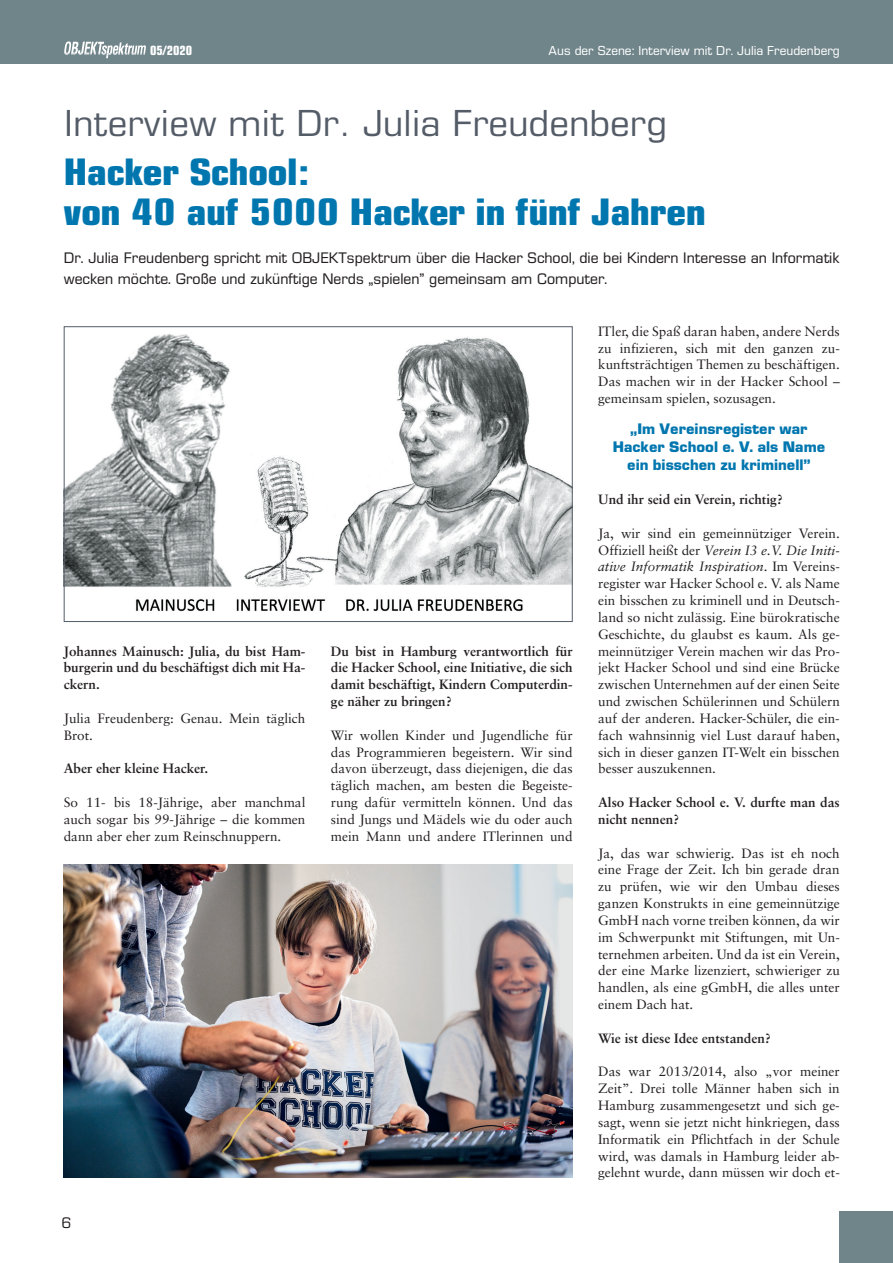
<style>
.page{position:relative;width:893px;height:1263px;background:#fff}
.page>*{position:absolute;margin:0;border:0;box-sizing:border-box;transform-origin:0 0}
.t1{font:700 37.5px/40.5px "Eurostile Condensed BQ";color:#0076af;scale:1.25 1}
.t2{font:condensed 36px "Eurostile";color:#545c68;scale:1.2 1}
.t3{font:15px/21px "Eurostile BQ";color:#231f20}
.t4{font:700 15px/18px "Eurostile BQ";color:#0076af;text-align:center}
.t5{font:13.5px/16.8px "Sabon";color:#231f20;text-align:justify}
.t6{font:700 13.5px/16.8px "Sabon";color:#231f20;text-align:justify}
.t7{font:12.75px "Eurostile BQ";color:#fff}
.t8{font:700 condensed 12.75px "Eurostile";color:#fff}
.s1{font-style:italic}
</style>
<div class="page">
<div style="left:0;top:0;width:893px;height:64px;background:#70858a"></div>
<div style="left:840px;top:1211px;width:53px;height:52px;background:#70858a"></div>
<svg style="left:64px;top:41px;width:82px;height:17px"></svg>
<img style="left:66px;top:334px;width:505px;height:278px">
<div style="left:64px;top:326px;width:509px;height:296px;border:1px solid #545c68"></div>
<img style="left:64px;top:865px;width:509px;height:312px">
<p class="t8" style="left:150px;top:42px;width:44px">05/2020</p>
<p class="t7" style="left:549px;top:43px;width:293px">Aus der Szene: Interview mit Dr. Julia Freudenberg</p>
<h2 class="t2" style="left:64px;top:101px;width:504px">Interview mit Dr. Julia Freudenberg</h2>
<h1 class="t1" style="left:64px;top:153px;width:515px">Hacker School:<br>von 40 auf 5000 Hacker in fünf Jahren</h1>
<p class="t3" style="left:64px;top:248px;width:777px">Dr. Julia Freudenberg spricht mit OBJEKTspektrum über die Hacker School, die bei Kindern Interesse an Informatik wecken möchte. Große und zukünftige Nerds „spielen” gemeinsam am Computer.</p>
<p class="t6" style="left:64px;top:642px;width:243px">Johannes Mainusch: Julia, du bist Ham&shy;burgerin und du beschäftigst dich mit Ha&shy;ckern.</p>
<p class="t5" style="left:64px;top:710px;width:243px">Julia Freudenberg: Genau. Mein täglich<br>Brot.</p>
<p class="t6" style="left:64px;top:760px;width:146px">Aber eher kleine Hacker.</p>
<p class="t5" style="left:64px;top:794px;width:243px">So 11- bis 18-Jährige, aber manchmal auch sogar bis 99-Jährige – die kommen dann aber eher zum Reinschnuppern.</p>
<p class="t3" style="left:62px;top:1212px;width:11px">6</p>
<p class="t6" style="left:331px;top:642px;width:243px">Du bist in Hamburg verantwortlich für die Hacker School, eine Initiative, die sich damit beschäftigt, Kindern Computerdin&shy;ge näher zu bringen?</p>
<p class="t5" style="left:331px;top:726px;width:243px">Wir wollen Kinder und Jugendliche für das Programmieren begeistern. Wir sind davon überzeugt, dass diejenigen, die das täglich machen, am besten die Begeiste&shy;rung dafür vermitteln können. Und das sind Jungs und Mädels wie du oder auch mein Mann und andere ITlerinnen und</p>
<p class="t5" style="left:598px;top:323px;width:243px">ITler, die Spaß daran haben, andere Nerds zu infizieren, sich mit den ganzen zu&shy;kunftsträchtigen Themen zu beschäftigen.<br>Das machen wir in der Hacker School – gemeinsam spielen, sozusagen.</p>
<p class="t4" style="left:613px;top:420px;width:214px">„Im Vereinsregister war<br>Hacker School e. V. als Name ein bisschen zu kriminell”</p>
<p class="t6" style="left:598px;top:491px;width:186px">Und ihr seid ein Verein, richtig?</p>
<p class="t5" style="left:598px;top:524px;width:243px">Ja, wir sind ein gemeinnütziger Verein.<br>Offiziell heißt der <span class="s1">Verein I3 e.V. Die Initi&shy;ative Informatik Inspiration</span>. Im Vereins&shy;register war Hacker School e. V. als Name ein bisschen zu kriminell und in Deutsch&shy;land so nicht zulässig. Eine bürokratische Geschichte, du glaubst es kaum. Als ge&shy;meinnütziger Verein machen wir das Pro&shy;jekt Hacker School und sind eine Brücke zwischen Unternehmen auf der einen Seite und zwischen Schülerinnen und Schülern auf der anderen. Hacker-Schüler, die ein&shy;fach wahnsinnig viel Lust darauf haben, sich in dieser ganzen IT-Welt ein bisschen besser auszukennen.</p>
<p class="t6" style="left:598px;top:794px;width:243px">Also Hacker School e. V. durfte man das nicht nennen?</p>
<p class="t5" style="left:598px;top:844px;width:243px">Ja, das war schwierig. Das ist eh noch eine Frage der Zeit. Ich bin gerade dran zu prüfen, wie wir den Umbau dieses ganzen Konstrukts in eine gemeinnützige GmbH nach vorne treiben können, da wir im Schwerpunkt mit Stiftungen, mit Un&shy;ternehmen arbeiten. Und da ist ein Verein, der eine Marke lizenziert, schwieriger zu handlen, als eine gGmbH, die alles unter einem Dach hat.</p>
<p class="t6" style="left:598px;top:1029px;width:174px">Wie ist diese Idee entstanden?</p>
<p class="t5" style="left:598px;top:1063px;width:243px">Das war 2013/2014, also „vor meiner Zeit”. Drei tolle Männer haben sich in Hamburg zusammengesetzt und sich ge&shy;sagt, wenn sie jetzt nicht hinkriegen, dass Informatik ein Pflichtfach in der Schule wird, was damals in Hamburg leider ab&shy;gelehnt wurde, dann müssen wir doch et-</p>
</div>
